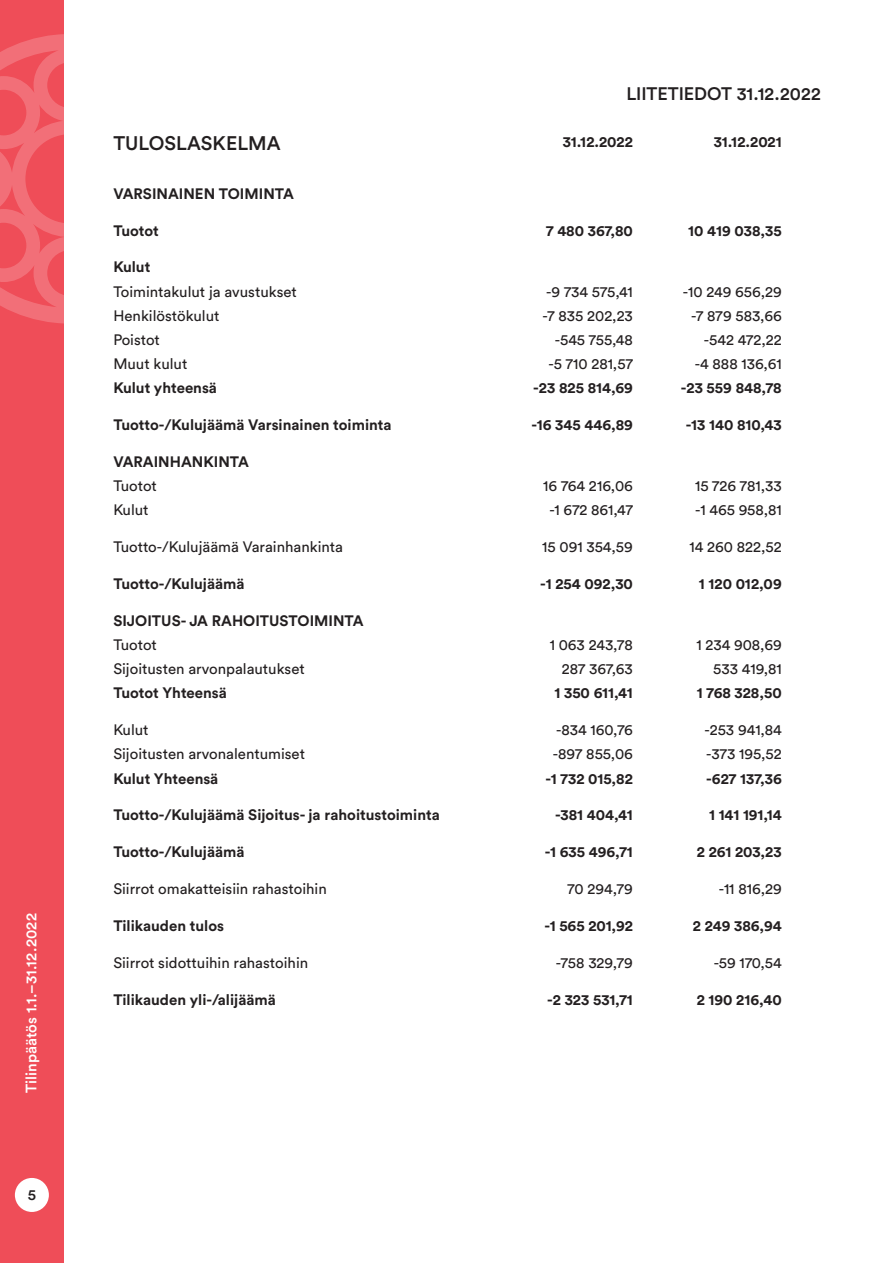
<style>
.page{position:relative;width:893px;height:1263px;background:#fff}
.page>*{position:absolute;margin:0;border:0;box-sizing:border-box;transform-origin:0 0}
.O3_väliotsikko_ARNO{font:500 19.5px "Circular Std";color:#231f20}
.väli_väli_ots_ARNO{font:500 18px "Circular Std";letter-spacing:-.005em;color:#231f20}
.Taulukko_book_10_13{font:700 15px "Circular Std";color:#231f20}
.Taulukko_book_10_13-2{font:15px "Circular Std";color:#231f20}
.O1{font:500 15px "Circular Std";letter-spacing:.005em;color:#fff}
.t1{font:500 15px "Circular Std";color:#231f20}
</style>
<div class="page">
<div style="left:0;top:0;width:64px;height:1263px;background:#ef4d58"></div>
<svg style="left:0;top:34px;width:64px;height:290px"></svg>
<div style="left:15px;top:1178px;width:34px;height:34px;background:#fff;border-radius:50%"></div>
<p class="O1" style="left:22px;top:1093px;width:181px;rotate:-90deg">Tilinpäätös 1.1.–31.12.2022</p>
<p class="t1" style="left:28px;top:1185px;width:10px">5</p>
<p class="väli_väli_ots_ARNO" style="left:626px;top:82px;width:196px">LIITETIEDOT 31.12.2022</p>
<p class="O3_väliotsikko_ARNO" style="left:113px;top:131px;width:169px">TULOSLASKELMA</p>
<p class="Taulukko_book_10_13" style="left:563px;top:132px;width:72px">31.12.2022</p>
<p class="Taulukko_book_10_13" style="left:714px;top:132px;width:69px">31.12.2021</p>
<p class="Taulukko_book_10_13" style="left:113px;top:184px;width:182px">VARSINAINEN TOIMINTA</p>
<p class="Taulukko_book_10_13" style="left:113px;top:221px;width:47px">Tuotot</p>
<p class="Taulukko_book_10_13" style="left:546px;top:221px;width:88px">7 480 367,80</p>
<p class="Taulukko_book_10_13" style="left:688px;top:221px;width:95px">10 419 038,35</p>
<p class="Taulukko_book_10_13" style="left:113px;top:257px;width:38px">Kulut</p>
<p class="Taulukko_book_10_13-2" style="left:113px;top:282px;width:185px">Toimintakulut ja avustukset</p>
<p class="Taulukko_book_10_13-2" style="left:546px;top:282px;width:88px">-9 734 575,41</p>
<p class="Taulukko_book_10_13-2" style="left:683px;top:282px;width:100px">-10 249 656,29</p>
<p class="Taulukko_book_10_13-2" style="left:113px;top:306px;width:108px">Henkilöstökulut</p>
<p class="Taulukko_book_10_13-2" style="left:543px;top:306px;width:92px">-7 835 202,23</p>
<p class="Taulukko_book_10_13-2" style="left:691px;top:306px;width:92px">-7 879 583,66</p>
<p class="Taulukko_book_10_13-2" style="left:113px;top:330px;width:48px">Poistot</p>
<p class="Taulukko_book_10_13-2" style="left:555px;top:330px;width:80px">-545 755,48</p>
<p class="Taulukko_book_10_13-2" style="left:704px;top:330px;width:79px">-542 472,22</p>
<p class="Taulukko_book_10_13-2" style="left:113px;top:355px;width:76px">Muut kulut</p>
<p class="Taulukko_book_10_13-2" style="left:549px;top:355px;width:86px">-5 710 281,57</p>
<p class="Taulukko_book_10_13-2" style="left:695px;top:355px;width:88px">-4 888 136,61</p>
<p class="Taulukko_book_10_13" style="left:113px;top:378px;width:105px">Kulut yhteensä</p>
<p class="Taulukko_book_10_13" style="left:533px;top:378px;width:101px">-23 825 814,69</p>
<p class="Taulukko_book_10_13" style="left:681px;top:378px;width:102px">-23 559 848,78</p>
<p class="Taulukko_book_10_13" style="left:113px;top:415px;width:280px">Tuotto-/Kulujäämä Varsinainen toiminta</p>
<p class="Taulukko_book_10_13" style="left:531px;top:415px;width:103px">-16 345 446,89</p>
<p class="Taulukko_book_10_13" style="left:686px;top:415px;width:98px">-13 140 810,43</p>
<p class="Taulukko_book_10_13" style="left:113px;top:452px;width:137px">VARAINHANKINTA</p>
<p class="Taulukko_book_10_13-2" style="left:113px;top:477px;width:45px">Tuotot</p>
<p class="Taulukko_book_10_13-2" style="left:543px;top:477px;width:91px">16 764 216,06</p>
<p class="Taulukko_book_10_13-2" style="left:695px;top:477px;width:88px">15 726 781,33</p>
<p class="Taulukko_book_10_13-2" style="left:113px;top:501px;width:37px">Kulut</p>
<p class="Taulukko_book_10_13-2" style="left:549px;top:501px;width:85px">-1 672 861,47</p>
<p class="Taulukko_book_10_13-2" style="left:695px;top:501px;width:88px">-1 465 958,81</p>
<p class="Taulukko_book_10_13-2" style="left:113px;top:538px;width:231px">Tuotto-/Kulujäämä Varainhankinta</p>
<p class="Taulukko_book_10_13-2" style="left:542px;top:538px;width:92px">15 091 354,59</p>
<p class="Taulukko_book_10_13-2" style="left:690px;top:538px;width:94px">14 260 822,52</p>
<p class="Taulukko_book_10_13" style="left:113px;top:574px;width:133px">Tuotto-/Kulujäämä</p>
<p class="Taulukko_book_10_13" style="left:540px;top:574px;width:94px">-1 254 092,30</p>
<p class="Taulukko_book_10_13" style="left:699px;top:574px;width:84px">1 120 012,09</p>
<p class="Taulukko_book_10_13" style="left:113px;top:611px;width:252px">SIJOITUS- JA RAHOITUSTOIMINTA</p>
<p class="Taulukko_book_10_13-2" style="left:113px;top:636px;width:45px">Tuotot</p>
<p class="Taulukko_book_10_13-2" style="left:550px;top:636px;width:85px">1 063 243,78</p>
<p class="Taulukko_book_10_13-2" style="left:696px;top:636px;width:87px">1 234 908,69</p>
<p class="Taulukko_book_10_13-2" style="left:113px;top:660px;width:193px">Sijoitusten arvonpalautukset</p>
<p class="Taulukko_book_10_13-2" style="left:562px;top:660px;width:73px">287 367,63</p>
<p class="Taulukko_book_10_13-2" style="left:713px;top:660px;width:70px">533 419,81</p>
<p class="Taulukko_book_10_13" style="left:113px;top:683px;width:115px">Tuotot Yhteensä</p>
<p class="Taulukko_book_10_13" style="left:554px;top:683px;width:80px">1 350 611,41</p>
<p class="Taulukko_book_10_13" style="left:697px;top:683px;width:87px">1 768 328,50</p>
<p class="Taulukko_book_10_13-2" style="left:113px;top:721px;width:37px">Kulut</p>
<p class="Taulukko_book_10_13-2" style="left:556px;top:721px;width:78px">-834 160,76</p>
<p class="Taulukko_book_10_13-2" style="left:704px;top:721px;width:79px">-253 941,84</p>
<p class="Taulukko_book_10_13-2" style="left:113px;top:745px;width:193px">Sijoitusten arvonalentumiset</p>
<p class="Taulukko_book_10_13-2" style="left:553px;top:745px;width:82px">-897 855,06</p>
<p class="Taulukko_book_10_13-2" style="left:706px;top:745px;width:77px">-373 195,52</p>
<p class="Taulukko_book_10_13" style="left:113px;top:768px;width:107px">Kulut Yhteensä</p>
<p class="Taulukko_book_10_13" style="left:545px;top:768px;width:89px">-1 732 015,82</p>
<p class="Taulukko_book_10_13" style="left:706px;top:768px;width:77px">-627 137,36</p>
<p class="Taulukko_book_10_13" style="left:113px;top:805px;width:328px">Tuotto-/Kulujäämä Sijoitus- ja rahoitustoiminta</p>
<p class="Taulukko_book_10_13" style="left:555px;top:805px;width:79px">-381 404,41</p>
<p class="Taulukko_book_10_13" style="left:709px;top:805px;width:74px">1 141 191,14</p>
<p class="Taulukko_book_10_13" style="left:113px;top:842px;width:133px">Tuotto-/Kulujäämä</p>
<p class="Taulukko_book_10_13" style="left:545px;top:842px;width:90px">-1 635 496,71</p>
<p class="Taulukko_book_10_13" style="left:697px;top:842px;width:86px">2 261 203,23</p>
<p class="Taulukko_book_10_13-2" style="left:113px;top:880px;width:215px">Siirrot omakatteisiin rahastoihin</p>
<p class="Taulukko_book_10_13-2" style="left:568px;top:880px;width:67px">70 294,79</p>
<p class="Taulukko_book_10_13-2" style="left:719px;top:880px;width:64px">-11 816,29</p>
<p class="Taulukko_book_10_13" style="left:113px;top:916px;width:112px">Tilikauden tulos</p>
<p class="Taulukko_book_10_13" style="left:544px;top:916px;width:90px">-1 565 201,92</p>
<p class="Taulukko_book_10_13" style="left:693px;top:916px;width:90px">2 249 386,94</p>
<p class="Taulukko_book_10_13-2" style="left:113px;top:953px;width:196px">Siirrot sidottuihin rahastoihin</p>
<p class="Taulukko_book_10_13-2" style="left:556px;top:953px;width:78px">-758 329,79</p>
<p class="Taulukko_book_10_13-2" style="left:714px;top:953px;width:70px">-59 170,54</p>
<p class="Taulukko_book_10_13" style="left:113px;top:990px;width:164px">Tilikauden yli-/alijäämä</p>
<p class="Taulukko_book_10_13" style="left:547px;top:990px;width:87px">-2 323 531,71</p>
<p class="Taulukko_book_10_13" style="left:697px;top:990px;width:87px">2 190 216,40</p>
</div>
